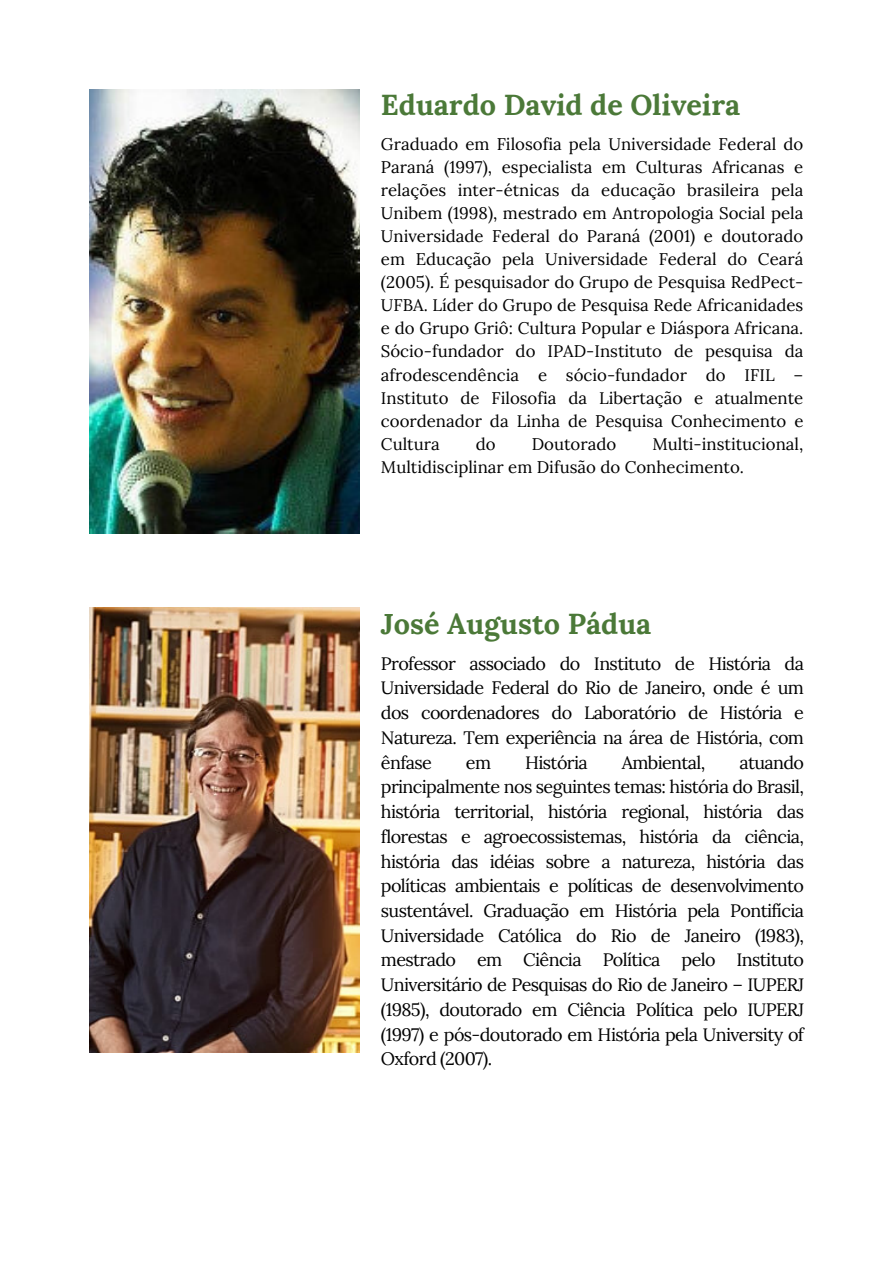
<style>
.page{position:relative;width:893px;height:1264px;background:#fff}
.page>*{position:absolute;margin:0;border:0;box-sizing:border-box;transform-origin:0 0}
.t1{font:700 28.8px "Lora";color:#4b7938}
.t2{font:18px/24.8px "Lora";letter-spacing:-.035em;color:#000;text-align:justify}
.t3{font:16.8px/23.1px "Lora";color:#000;text-align:justify}
</style>
<div class="page">
<img style="left:89px;top:608px;width:270px;height:444px">
<img style="left:89px;top:89px;width:270px;height:444px">
<p class="t1" style="left:381px;top:86px;width:361px">Eduardo David de Oliveira</p>
<p class="t3" style="left:381px;top:132px;width:424px">Graduado em Filosofia pela Universidade Federal do Paraná (1997), especialista em Culturas Africanas e relações inter-étnicas da educação brasileira pela Unibem (1998), mestrado em Antropologia Social pela Universidade Federal do Paraná (2001) e doutorado em Educação pela Universidade Federal do Ceará (2005). É pesquisador do Grupo de Pesquisa RedPect-UFBA. Líder do Grupo de Pesquisa Rede Africanidades e do Grupo Griô: Cultura Popular e Diáspora Africana.<br>Sócio-fundador do IPAD-Instituto de pesquisa da afrodescendência e sócio-fundador do IFIL – Instituto de Filosofia da Libertação e atualmente coordenador da Linha de Pesquisa Conhecimento e Cultura</p>
<p class="t3" style="left:381px;top:432px;width:424px;text-indent:271px">Multi-institucional,<br>Multidisciplinar em Difusão do Conhecimento.</p>
<p class="t3" style="left:476px;top:432px;width:21px">do</p>
<p class="t3" style="left:531px;top:432px;width:86px">Doutorado</p>
<p class="t1" style="left:381px;top:605px;width:272px">José Augusto Pádua</p>
<p class="t2" style="left:381px;top:650px;width:424px">Professor associado do Instituto de História da Universidade Federal do Rio de Janeiro, onde é um dos coordenadores do Laboratório de História e Natureza. Tem experiência na área de História, com ênfase</p>
<p class="t2" style="left:466px;top:749px;width:27px">em</p>
<p class="t2" style="left:525px;top:749px;width:64px">História</p>
<p class="t2" style="left:621px;top:749px;width:85px">Ambiental,</p>
<p class="t2" style="left:381px;top:749px;width:424px;text-indent:358px">atuando principalmente nos seguintes temas: história do Brasil, história territorial, história regional, história das florestas e agroecossistemas, história da ciência, história das idéias sobre a natureza, história das políticas ambientais e políticas de desenvolvimento sustentável. Graduação em História pela Pontifícia Universidade Católica do Rio de Janeiro (1983), mestrado em Ciência Política pelo Instituto Universitário de Pesquisas do Rio de Janeiro – IUPERJ (1985), doutorado em Ciência Política pelo IUPERJ (1997) e pós-doutorado em História pela University of Oxford (2007).</p>
</div>
